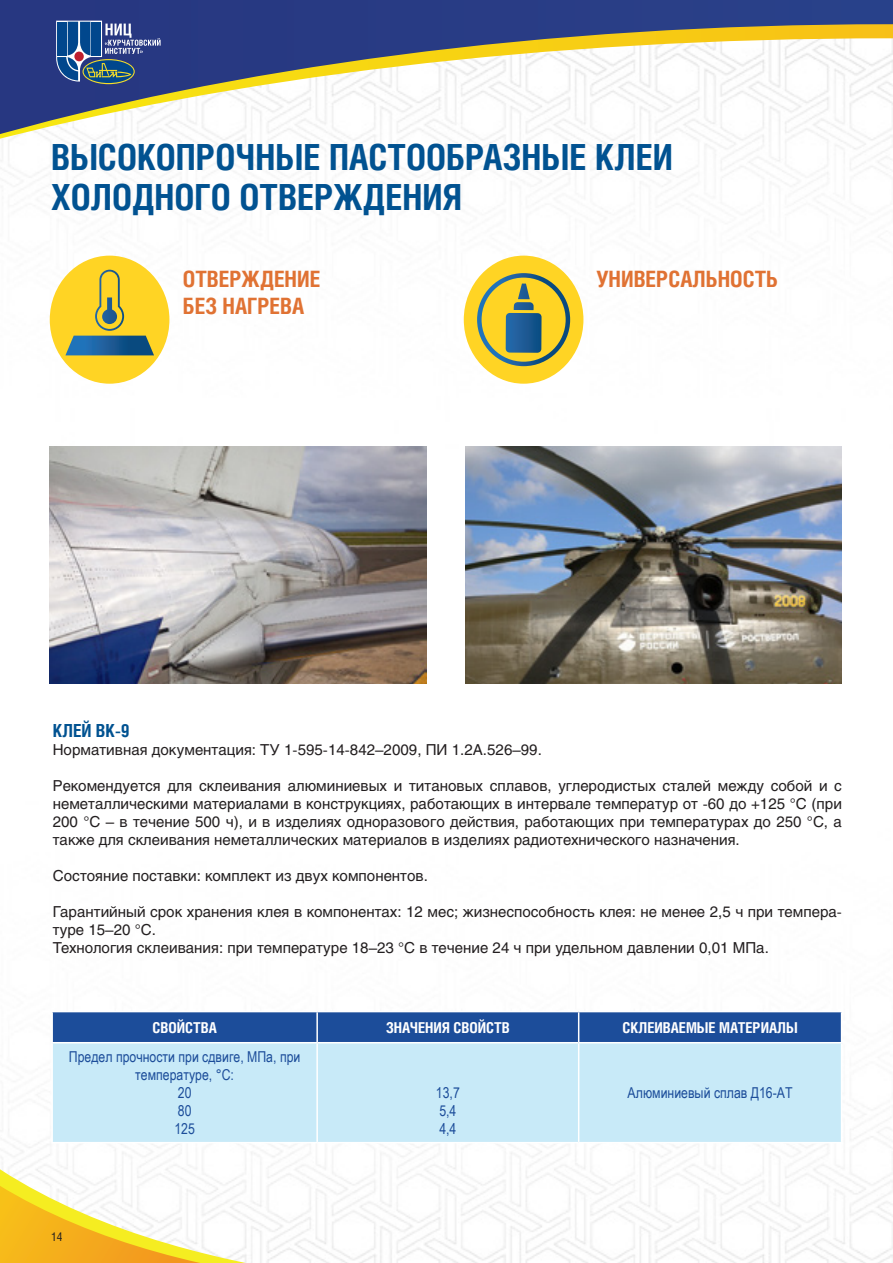
<style>
.page{position:relative;width:893px;height:1263px;background:#fff}
.page>*{position:absolute;margin:0;border:0;box-sizing:border-box;transform-origin:0 0}
.t1{font:700 36px "Helios Cond C";color:#015291}
.t2{font:700 22.5px "Helios Cond C";color:#e07233}
.t3{font:700 18px "Helios Cond C";color:#015291}
.t4{font:15px/18px "Helios C";color:#231f20;text-align:justify}
.t5{font:15px/18px "Arial Narrow";color:#1c4d9a;text-align:center}
.t6{font:700 15px "Helios Cond C";color:#fff}
.t7{font:12px "Helios Cond C";color:#231f20}
</style>
<div class="page">
<img style="left:0;top:146px;width:893px;height:1117px">
<svg style="left:0;top:0;width:893px;height:142px"></svg>
<svg style="left:0;top:1060px;width:578px;height:203px"></svg>
<svg style="left:0;top:1172px;width:313px;height:91px"></svg>
<svg style="left:56px;top:21px;width:105px;height:63px;background:#426092"></svg>
<div style="left:57px;top:22px;width:9px;height:34px;background:#01478d"></div>
<div style="left:74px;top:52px;width:10px;height:9px;background:#be1f2e;border-radius:50%"></div>
<img style="left:50px;top:447px;width:377px;height:237px">
<img style="left:465px;top:447px;width:377px;height:237px">
<div style="left:464px;top:256px;width:119px;height:128px;background:#ffd424;border-radius:50%"></div>
<svg style="left:477px;top:273px;width:93px;height:93px"></svg>
<div style="left:50px;top:256px;width:119px;height:128px;background:#ffd424;border-radius:50%"></div>
<svg style="left:65px;top:270px;width:89px;height:85px"></svg>
<div style="left:53px;top:1012px;width:788px;height:30px;background:#1c4d9a"></div>
<div style="left:53px;top:1043px;width:788px;height:99px;background:#c8eaf8"></div>
<hr style="left:51px;top:1011px;width:266px;height:1px;background:#fff">
<hr style="left:51px;top:1012px;width:2px;height:30px;background:#fff">
<hr style="left:317px;top:1011px;width:262px;height:1px;background:#fff">
<hr style="left:316px;top:1012px;width:2px;height:30px;background:#fff">
<hr style="left:579px;top:1011px;width:263px;height:1px;background:#fff">
<hr style="left:578px;top:1012px;width:1px;height:30px;background:#fff">
<hr style="left:841px;top:1012px;width:1px;height:30px;background:#fff">
<hr style="left:51px;top:1042px;width:266px;height:1px;background:#fff">
<hr style="left:317px;top:1042px;width:262px;height:1px;background:#fff">
<hr style="left:579px;top:1042px;width:263px;height:1px;background:#fff">
<hr style="left:51px;top:1043px;width:2px;height:99px;background:#fff">
<hr style="left:316px;top:1043px;width:2px;height:99px;background:#fff">
<hr style="left:578px;top:1043px;width:1px;height:99px;background:#fff">
<hr style="left:841px;top:1043px;width:1px;height:99px;background:#fff">
<hr style="left:51px;top:1142px;width:266px;height:1px;background:#fff">
<hr style="left:317px;top:1142px;width:262px;height:1px;background:#fff">
<hr style="left:579px;top:1142px;width:263px;height:1px;background:#fff">
<p class="t1" style="left:51px;top:135px;width:623px">ВЫСОКОПРОЧНЫЕ ПАСТООБРАЗНЫЕ КЛЕИ</p>
<p class="t1" style="left:51px;top:176px;width:413px">ХОЛОДНОГО ОТВЕРЖДЕНИЯ</p>
<p class="t2" style="left:183px;top:265px;width:139px">ОТВЕРЖДЕНИЕ</p>
<p class="t2" style="left:183px;top:292px;width:123px">БЕЗ НАГРЕВА</p>
<p class="t2" style="left:596px;top:265px;width:183px">УНИВЕРСАЛЬНОСТЬ</p>
<p class="t3" style="left:53px;top:720px;width:79px">КЛЕЙ ВК-9</p>
<p class="t4" style="left:53px;top:741px;width:491px">Нормативная документация: ТУ 1-595-14-842–2009, ПИ 1.2А.526–99.</p>
<p class="t4" style="left:53px;top:777px;width:791px">Рекомендуется для склеивания алюминиевых и титановых сплавов, углеродистых сталей между собой и с неметаллическими материалами в конструкциях, работающих в интервале температур от -60 до +125 °С (при 200 °С – в течение 500 ч), и в изделиях одноразового действия, работающих при температурах до 250 °С, а также для склеивания неметаллических материалов в изделиях радиотехнического назначения.</p>
<p class="t4" style="left:53px;top:867px;width:377px">Состояние поставки: комплект из двух компонентов.</p>
<p class="t4" style="left:53px;top:903px;width:791px">Гарантийный срок хранения клея в компонентах: 12 мес; жизнеспособность клея: не менее 2,5 ч при темпера&shy;туре 15–20 °С.</p>
<p class="t4" style="left:53px;top:939px;width:718px">Технология склеивания: при температуре 18–23 °С в течение 24 ч при удельном давлении 0,01 МПа.</p>
<p class="t6" style="left:153px;top:1019px;width:66px">СВОЙСТВА</p>
<p class="t6" style="left:386px;top:1019px;width:125px">ЗНАЧЕНИЯ СВОЙСТВ</p>
<p class="t6" style="left:623px;top:1019px;width:177px">СКЛЕИВАЕМЫЕ МАТЕРИАЛЫ</p>
<p class="t5" style="left:69px;top:1047px;width:233px">Предел прочности при сдвиге, МПа, при температуре, °С:</p>
<p class="t5" style="left:178px;top:1083px;width:15px">20</p>
<p class="t5" style="left:178px;top:1101px;width:15px">80</p>
<p class="t5" style="left:174px;top:1119px;width:22px">125</p>
<p class="t5" style="left:436px;top:1083px;width:25px">13,7</p>
<p class="t5" style="left:439px;top:1101px;width:19px">5,4</p>
<p class="t5" style="left:439px;top:1119px;width:19px">4,4</p>
<p class="t5" style="left:628px;top:1083px;width:166px">Алюминиевый сплав Д16-АТ</p>
<p class="t7" style="left:51px;top:1229px;width:13px">14</p>
</div>
